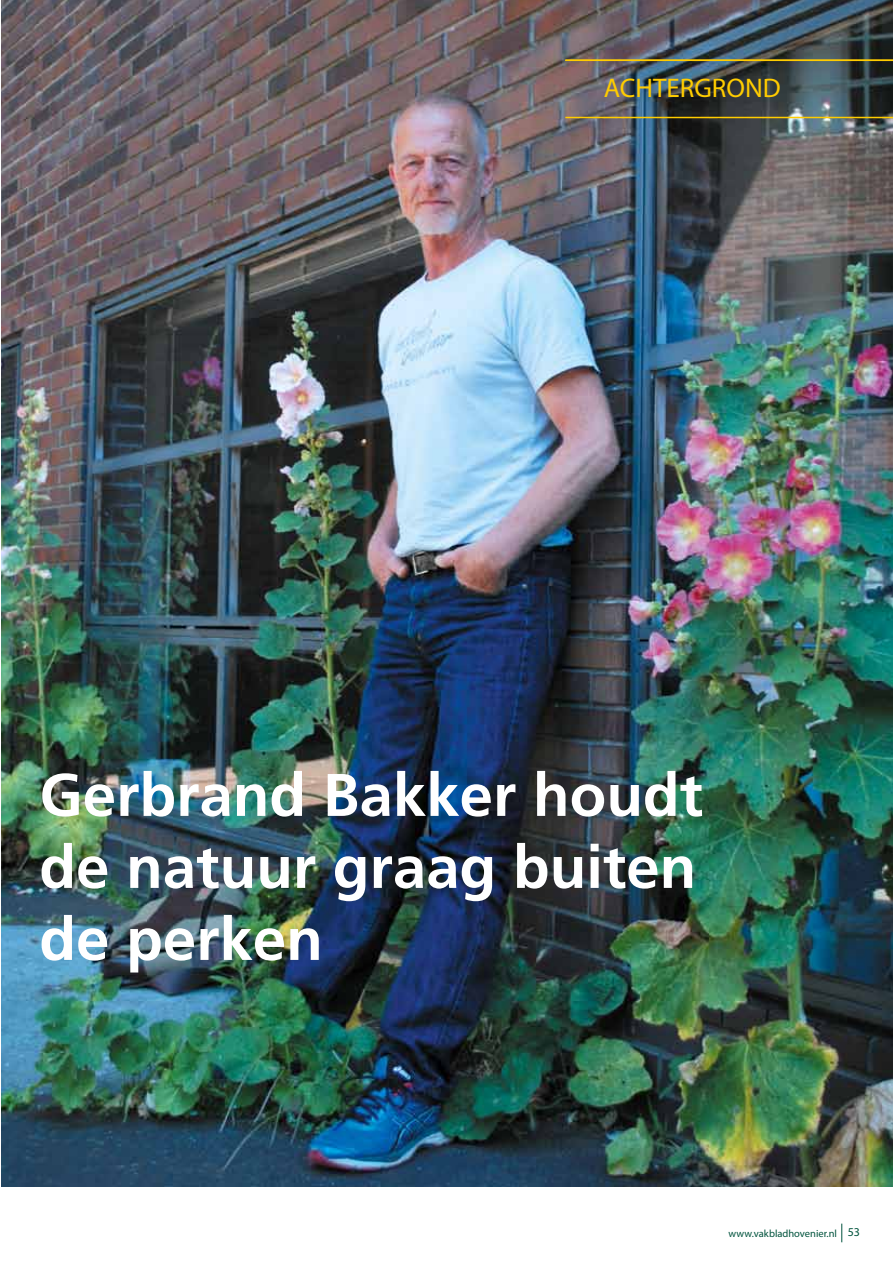
<style>
.page{position:relative;width:893px;height:1263px;background:#fff}
.page>*{position:absolute;margin:0;border:0;box-sizing:border-box;transform-origin:0 0}
.t1{font:700 60px/72px "Frutiger";color:#fff;text-align:justify}
.t2{font:27px "Myriad Pro";color:#fc0}
.t3{font:10.5px "Myriad Pro";color:#00533d}
.s1{font-size:12px}
</style>
<div class="page">
<svg style="left:841px;top:1223px;width:1px;height:19px"></svg>
<img style="left:2px;top:0;width:891px;height:1186px">
<hr style="left:565px;top:117px;width:328px;height:1px;background:#fc0">
<hr style="left:565px;top:60px;width:328px;height:1px;background:#fc0">
<p class="t2" style="left:604px;top:71px;width:179px">ACHTERGROND</p>
<p class="t1" style="left:39px;top:758px;width:665px">Gerbrand Bakker houdt de natuur graag buiten de perken</p>
<p class="t3" style="left:729px;top:1227px;width:133px">www.vakbladhovenier.nl <span class="s1">53</span></p>
</div>
